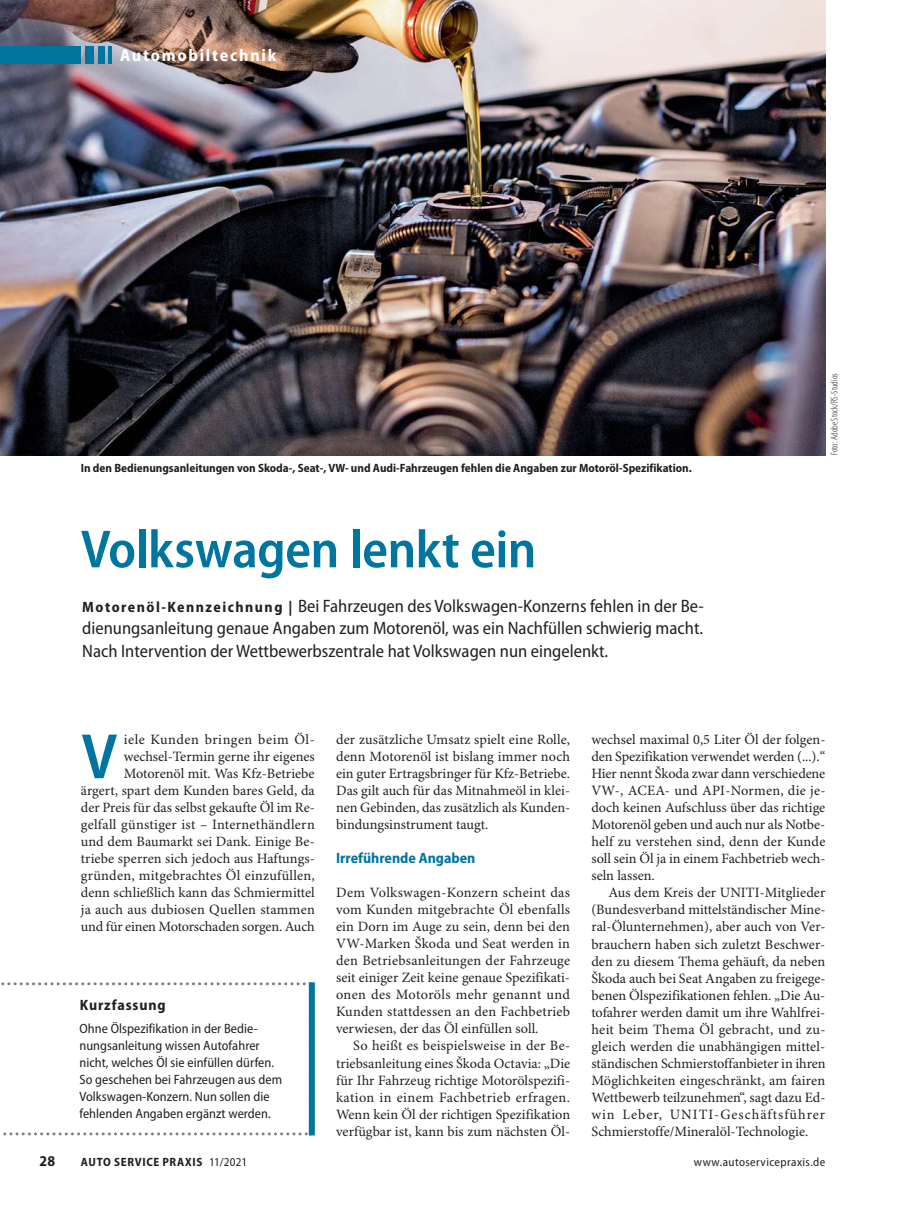
<style>
.page{position:relative;width:919px;height:1212px;background:#fff}
.page>*{position:absolute;margin:0;border:0;box-sizing:border-box;transform-origin:0 0}
.t1{font:600 semi-condensed 64.65px "Myriad Pro";color:#00759f}
.t2{font:600 semi-condensed 54px "Myriad Pro";letter-spacing:-.01em;color:#00759f}
.t3{font:semi-condensed 18px/22.5px "Myriad Pro";color:#231f20;text-align:justify}
.t4{font:700 semi-condensed 17.25px "Myriad Pro";letter-spacing:.1em;color:#fff}
.t5{font:700 semi-condensed 15px "Myriad Pro";color:#00759f}
.t6{font:700 semi-condensed 15px "Myriad Pro";letter-spacing:.055em;color:#231f20}
.t7{font:14.25px/17px "Minion Pro";color:#231f20;text-align:justify}
.t8{font:semi-condensed 13.5px/17px "Myriad Pro";letter-spacing:.005em;color:#231f20}
.t9{font:700 semi-condensed 12px "Myriad Pro";color:#231f20}
.t10{font:700 semi-condensed 12px "Myriad Pro";letter-spacing:.055em;color:#231f20}
.t11{font:semi-condensed 12px "Myriad Pro";letter-spacing:.035em;color:#231f20}
.t12{font:300 condensed 9.75px "Myriad Pro";color:#231f20}
.s1{font-weight:700;font-size:15px}
.s2{font-weight:400}
</style>
<div class="page">
<img style="left:0;top:0;width:825px;height:455px">
<hr style="left:108px;top:47px;width:4px;height:17px;background:#00759f">
<div style="left:85px;top:47px;width:9px;height:17px;background:#00759f"></div>
<div style="left:98px;top:47px;width:6px;height:17px;background:#00759f"></div>
<div style="left:0;top:47px;width:81px;height:17px;background:#00759f"></div>
<svg style="left:1px;top:982px;width:308px;height:153px"></svg>
<div style="left:309px;top:982px;width:6px;height:153px;background:#00759f"></div>
<p class="t4" style="left:120px;top:49px;width:158px">Automobiltechnik</p>
<p class="t9" style="left:81px;top:463px;width:612px">In den Bedienungsanleitungen von Skoda-, Seat-, VW- und Audi-Fahrzeugen fehlen die Angaben zur Motoröl-Spezifikation.</p>
<h2 class="t2" style="left:81px;top:517px;width:457px">Volkswagen lenkt ein</h2>
<p class="t3" style="left:82px;top:596px;width:623px"><span class="s1">Motorenöl-Kennzeichnung |</span> Bei Fahrzeugen des Volkswagen-Konzerns fehlen in der Be&shy;dienungsanleitung genaue Angaben zum Motorenöl, was ein Nachfüllen schwierig macht.<br>Nach Intervention der Wettbewerbszentrale hat Volkswagen nun eingelenkt.</p>
<p class="t12" style="left:828px;top:455px;width:83px;rotate:-90deg">Foto: Adobe Stock/RS-Studios</p>
<p class="t7" style="left:81px;top:732px;width:235px;text-align:right">iele Kunden bringen beim Öl&shy;wechsel-Termin gerne ihr eigenes Motorenöl mit. Was Kfz-Betriebe<br>ärgert, spart dem Kunden bares Geld, da der Preis für das selbst gekaufte Öl im Re&shy;gelfall günstiger ist – Internethändlern und dem Baumarkt sei Dank. Einige Be&shy;triebe sperren sich jedoch aus Haftungs&shy;gründen, mitgebrachtes Öl einzufüllen, denn schließlich kann das Schmiermittel ja auch aus dubiosen Quellen stammen und für einen Motorschaden sorgen. Auch</p>
<p class="t7" style="left:591px;top:732px;width:236px">wechsel maximal 0,5 Liter Öl der folgen&shy;den Spezifikation verwendet werden (...).“ Hier nennt Škoda zwar dann verschiedene VW-, ACEA- und API-Normen, die je&shy;doch keinen Aufschluss über das richtige Motorenöl geben und auch nur als Notbe&shy;helf zu verstehen sind, denn der Kunde soll sein Öl ja in einem Fachbetrieb wech&shy;seln lassen.</p>
<p class="t7" style="left:336px;top:732px;width:235px">der zusätzliche Umsatz spielt eine Rolle, denn Motorenöl ist bislang immer noch ein guter Ertragsbringer für Kfz-Betriebe.<br>Das gilt auch für das Mitnahmeöl in klei&shy;nen Gebinden, das zusätzlich als Kunden&shy;bindungsinstrument taugt.</p>
<p class="t5" style="left:336px;top:852px;width:141px">Irreführende Angaben</p>
<p class="t7" style="left:336px;top:885px;width:235px">Dem Volkswagen-Konzern scheint das vom Kunden mitgebrachte Öl ebenfalls ein Dorn im Auge zu sein, denn bei den VW-Marken Škoda und Seat werden in den Betriebsanleitungen der Fahrzeuge seit einiger Zeit keine genaue Spezifikati&shy;onen des Motoröls mehr genannt und Kunden stattdessen an den Fachbetrieb verwiesen, der das Öl einfüllen soll.</p>
<p class="t7" style="left:336px;top:1039px;width:235px;text-indent:17px">So heißt es beispielsweise in der Be&shy;triebsanleitung eines Škoda Octavia: „Die für Ihr Fahrzeug richtige Motorölspezifi&shy;kation in einem Fachbetrieb erfragen.<br>Wenn kein Öl der richtigen Spezifikation verfügbar ist, kann bis zum nächsten Öl-</p>
<h1 class="t1" style="left:81px;top:718px;width:37px">V</h1>
<p class="t7" style="left:591px;top:886px;width:236px;text-indent:17px">Aus dem Kreis der UNITI-Mitglieder (Bundesverband mittelständischer Mine&shy;ral-Ölunternehmen), aber auch von Ver&shy;brauchern haben sich zuletzt Beschwer&shy;den zu diesem Thema gehäuft, da neben Škoda auch bei Seat Angaben zu freigege&shy;benen Ölspezifikationen fehlen. „Die Au&shy;tofahrer werden damit um ihre Wahlfrei&shy;heit beim Thema Öl gebracht, und zu&shy;gleich werden die unabhängigen mittel&shy;ständischen Schmierstoffanbieter in ihren Möglichkeiten eingeschränkt, am fairen Wettbewerb teilzunehmen“, sagt dazu Ed&shy;win Leber, UNITI-Geschäftsführer Schmier stoffe/Mineralöl-Technologie.</p>
<p class="t6" style="left:80px;top:999px;width:87px">Kurzfassung</p>
<p class="t8" style="left:79px;top:1022px;width:204px">Ohne Ölspezifikation in der Bedie&shy;nungsanleitung wissen Autofahrer nicht, welches Öl sie einfüllen dürfen.<br>So geschehen bei Fahrzeugen aus dem Volkswagen-Konzern. Nun sollen die fehlenden Angaben ergänzt werden.</p>
<p class="t6" style="left:39px;top:1155px;width:17px">28</p>
<p class="t10" style="left:81px;top:1157px;width:168px">AUTO SERVICE PRAXIS <span class="s2">11/2021</span></p>
<p class="t11" style="left:693px;top:1157px;width:133px">www.autoservicepraxis.de</p>
</div>
